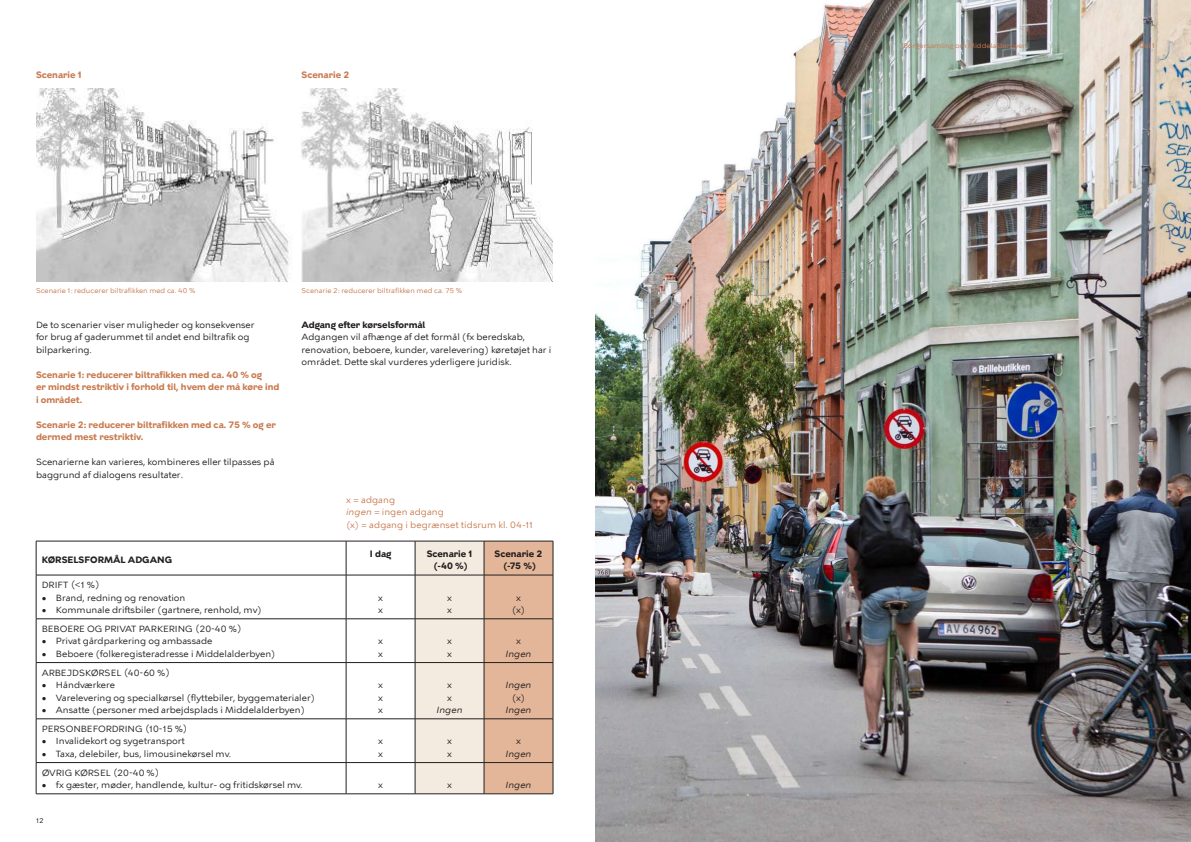
<style>
.page{position:relative;width:1191px;height:842px;background:#fff}
.page>*{position:absolute;margin:0;border:0;box-sizing:border-box;transform-origin:0 0}
.t1{font:9px/12.5px "KBH Tekst";color:#231f20}
.t2{font:700 9px/12.5px "KBH";color:#c97b50}
.t3{font:700 9px/12.5px "KBH";color:#231f20;text-align:center}
.t4{font:9px/12.5px "KBH Tekst";letter-spacing:.005em;color:#c97b50}
.t5{font:italic 9px "KBH Tekst";color:#231f20}
.t6{font:7px "KBH Tekst";color:#c97b50}
.t7{font:7px "KBH";color:#c97b50}
.t8{font:7px "KBH";color:#231f20}
.s1{font-style:italic}
</style>
<div class="page">
<svg style="left:416px;top:542px;width:137px;height:252px;background:#e9d0bc"></svg>
<hr style="left:36px;top:541px;width:310px;height:1px;background:#231f20">
<hr style="left:36px;top:541px;width:1px;height:34px;background:#231f20">
<hr style="left:346px;top:541px;width:69px;height:1px;background:#231f20">
<hr style="left:346px;top:541px;width:1px;height:34px;background:#231f20">
<hr style="left:415px;top:541px;width:69px;height:1px;background:#231f20">
<hr style="left:415px;top:541px;width:1px;height:34px;background:#231f20">
<hr style="left:484px;top:541px;width:69px;height:1px;background:#231f20">
<hr style="left:484px;top:541px;width:1px;height:34px;background:#231f20">
<hr style="left:553px;top:541px;width:1px;height:34px;background:#231f20">
<hr style="left:36px;top:575px;width:310px;height:1px;background:#231f20">
<hr style="left:36px;top:575px;width:1px;height:44px;background:#231f20">
<hr style="left:346px;top:575px;width:69px;height:1px;background:#231f20">
<hr style="left:346px;top:575px;width:1px;height:44px;background:#231f20">
<hr style="left:415px;top:575px;width:69px;height:1px;background:#231f20">
<hr style="left:415px;top:575px;width:1px;height:44px;background:#231f20">
<hr style="left:484px;top:575px;width:69px;height:1px;background:#231f20">
<hr style="left:484px;top:575px;width:1px;height:44px;background:#231f20">
<hr style="left:553px;top:575px;width:1px;height:44px;background:#231f20">
<hr style="left:36px;top:619px;width:310px;height:1px;background:#231f20">
<hr style="left:36px;top:619px;width:1px;height:43px;background:#231f20">
<hr style="left:346px;top:619px;width:69px;height:1px;background:#231f20">
<hr style="left:346px;top:619px;width:1px;height:43px;background:#231f20">
<hr style="left:415px;top:619px;width:69px;height:1px;background:#231f20">
<hr style="left:415px;top:619px;width:1px;height:43px;background:#231f20">
<hr style="left:484px;top:619px;width:69px;height:1px;background:#231f20">
<hr style="left:484px;top:619px;width:1px;height:43px;background:#231f20">
<hr style="left:553px;top:619px;width:1px;height:43px;background:#231f20">
<hr style="left:36px;top:662px;width:310px;height:1px;background:#231f20">
<hr style="left:36px;top:663px;width:1px;height:56px;background:#231f20">
<hr style="left:346px;top:662px;width:69px;height:1px;background:#231f20">
<hr style="left:346px;top:663px;width:1px;height:56px;background:#231f20">
<hr style="left:415px;top:662px;width:69px;height:1px;background:#231f20">
<hr style="left:415px;top:663px;width:1px;height:56px;background:#231f20">
<hr style="left:484px;top:662px;width:69px;height:1px;background:#231f20">
<hr style="left:484px;top:663px;width:1px;height:56px;background:#231f20">
<hr style="left:553px;top:663px;width:1px;height:56px;background:#231f20">
<hr style="left:36px;top:719px;width:310px;height:1px;background:#231f20">
<hr style="left:36px;top:719px;width:1px;height:43px;background:#231f20">
<hr style="left:346px;top:719px;width:69px;height:1px;background:#231f20">
<hr style="left:346px;top:719px;width:1px;height:43px;background:#231f20">
<hr style="left:415px;top:719px;width:69px;height:1px;background:#231f20">
<hr style="left:415px;top:719px;width:1px;height:43px;background:#231f20">
<hr style="left:484px;top:719px;width:69px;height:1px;background:#231f20">
<hr style="left:484px;top:719px;width:1px;height:43px;background:#231f20">
<hr style="left:553px;top:719px;width:1px;height:43px;background:#231f20">
<hr style="left:36px;top:762px;width:310px;height:1px;background:#231f20">
<hr style="left:36px;top:763px;width:1px;height:31px;background:#231f20">
<hr style="left:346px;top:762px;width:69px;height:1px;background:#231f20">
<hr style="left:346px;top:763px;width:1px;height:31px;background:#231f20">
<hr style="left:415px;top:762px;width:69px;height:1px;background:#231f20">
<hr style="left:415px;top:763px;width:1px;height:31px;background:#231f20">
<hr style="left:484px;top:762px;width:69px;height:1px;background:#231f20">
<hr style="left:484px;top:763px;width:1px;height:31px;background:#231f20">
<hr style="left:553px;top:763px;width:1px;height:31px;background:#231f20">
<hr style="left:36px;top:794px;width:310px;height:1px;background:#231f20">
<hr style="left:346px;top:794px;width:69px;height:1px;background:#231f20">
<hr style="left:415px;top:794px;width:69px;height:1px;background:#231f20">
<hr style="left:484px;top:794px;width:69px;height:1px;background:#231f20">
<img style="left:595px;top:0;width:596px;height:842px">
<img style="left:36px;top:88px;width:517px;height:193px">
<p class="t2" style="left:36px;top:68px;width:47px">Scenarie 1</p>
<p class="t2" style="left:301px;top:68px;width:49px">Scenarie 2</p>
<p class="t6" style="left:36px;top:286px;width:161px">Scenarie 1: reducerer biltrafikken med ca. 40 %</p>
<p class="t6" style="left:301px;top:286px;width:162px">Scenarie 2: reducerer biltrafikken med ca. 75 %</p>
<p class="t1" style="left:36px;top:318px;width:220px">De to scenarier viser muligheder og konsekvenser for brug af gaderummet til andet end biltrafik og bilparkering.</p>
<p class="t2" style="left:36px;top:368px;width:245px">Scenarie 1: reducerer biltrafikken med ca. 40 % og<br>er mindst restriktiv i forhold til, hvem der må køre ind i området.</p>
<p class="t2" style="left:36px;top:418px;width:241px">Scenarie 2: reducerer biltrafikken med ca. 75 % og er dermed mest restriktiv.</p>
<p class="t1" style="left:36px;top:456px;width:240px">Scenarierne kan varieres, kombineres eller tilpasses på baggrund af dialogens resultater.</p>
<p class="t3" style="left:42px;top:554px;width:132px">KØRSELSFORMÅL ADGANG</p>
<p class="t3" style="left:301px;top:318px;width:125px">Adgang efter kørselsformål</p>
<p class="t1" style="left:301px;top:331px;width:251px">Adgangen vil afhænge af det formål (fx beredskab, renovation, beboere, kunder, varelevering) køretøjet har i området. Dette skal vurderes yderligere juridisk.</p>
<p class="t4" style="left:346px;top:493px;width:188px">x = adgang<br><span class="s1">ingen</span> = ingen adgang<br>(x) = adgang i begrænset tidsrum kl. 04-11</p>
<p class="t3" style="left:370px;top:547px;width:23px">I dag</p>
<p class="t3" style="left:427px;top:547px;width:47px">Scenarie 1 (-40 %)</p>
<p class="t3" style="left:494px;top:547px;width:49px">Scenarie 2 (-75 %)</p>
<p class="t1" style="left:42px;top:579px;width:59px">DRIFT (&lt;1 %)</p>
<p class="t1" style="left:42px;top:591px;width:145px">• Brand, redning og renovation</p>
<p class="t1" style="left:42px;top:604px;width:222px">• Kommunale driftsbiler (gartnere, renhold, mv)</p>
<p class="t1" style="left:378px;top:591px;width:6px">x x</p>
<p class="t1" style="left:447px;top:591px;width:6px">x x</p>
<p class="t1" style="left:511px;top:591px;width:15px;text-align:center">x (x)</p>
<p class="t1" style="left:42px;top:622px;width:201px">BEBOERE OG PRIVAT PARKERING (20-40 %)</p>
<p class="t1" style="left:42px;top:635px;width:172px">• Privat gårdparkering og ambassade</p>
<p class="t1" style="left:42px;top:647px;width:235px">• Beboere (folkeregisteradresse i Middelalderbyen)</p>
<p class="t1" style="left:378px;top:635px;width:6px">x x</p>
<p class="t1" style="left:447px;top:635px;width:6px">x x</p>
<p class="t1" style="left:516px;top:635px;width:6px">x</p>
<p class="t5" style="left:505px;top:648px;width:27px">Ingen</p>
<p class="t1" style="left:42px;top:666px;width:130px">ARBEJDSKØRSEL (40-60 %)</p>
<p class="t1" style="left:42px;top:679px;width:75px">• Håndværkere</p>
<p class="t1" style="left:42px;top:691px;width:275px">• Varelevering og specialkørsel (flyttebiler, byggematerialer)</p>
<p class="t1" style="left:42px;top:704px;width:265px">• Ansatte (personer med arbejdsplads i Middelalderbyen)</p>
<p class="t1" style="left:378px;top:679px;width:6px;text-align:justify">x x x</p>
<p class="t1" style="left:447px;top:679px;width:6px">x x</p>
<p class="t5" style="left:436px;top:704px;width:27px">Ingen</p>
<p class="t5" style="left:505px;top:679px;width:27px">Ingen</p>
<p class="t1" style="left:511px;top:691px;width:15px">(x)</p>
<p class="t5" style="left:505px;top:704px;width:27px">Ingen</p>
<p class="t1" style="left:42px;top:722px;width:147px">PERSONBEFORDRING (10-15 %)</p>
<p class="t1" style="left:42px;top:735px;width:144px">• Invalidekort og sygetransport</p>
<p class="t1" style="left:42px;top:747px;width:191px">• Taxa, delebiler, bus, limousinekørsel mv.</p>
<p class="t1" style="left:378px;top:735px;width:6px">x x</p>
<p class="t1" style="left:447px;top:735px;width:6px">x x</p>
<p class="t1" style="left:516px;top:735px;width:6px">x</p>
<p class="t5" style="left:505px;top:748px;width:27px">Ingen</p>
<p class="t1" style="left:42px;top:766px;width:119px">ØVRIG KØRSEL (20-40 %)</p>
<p class="t1" style="left:42px;top:779px;width:262px">• fx gæster, møder, handlende, kultur- og fritidskørsel mv.</p>
<p class="t1" style="left:378px;top:779px;width:6px">x</p>
<p class="t1" style="left:447px;top:779px;width:6px">x</p>
<p class="t5" style="left:505px;top:779px;width:27px">Ingen</p>
<p class="t8" style="left:36px;top:816px;width:9px">12</p>
<p class="t7" style="left:903px;top:41px;width:125px">Borgersamling om Middelalderbyen</p>
<p class="t7" style="left:1139px;top:41px;width:17px">Del 1</p>
</div>
